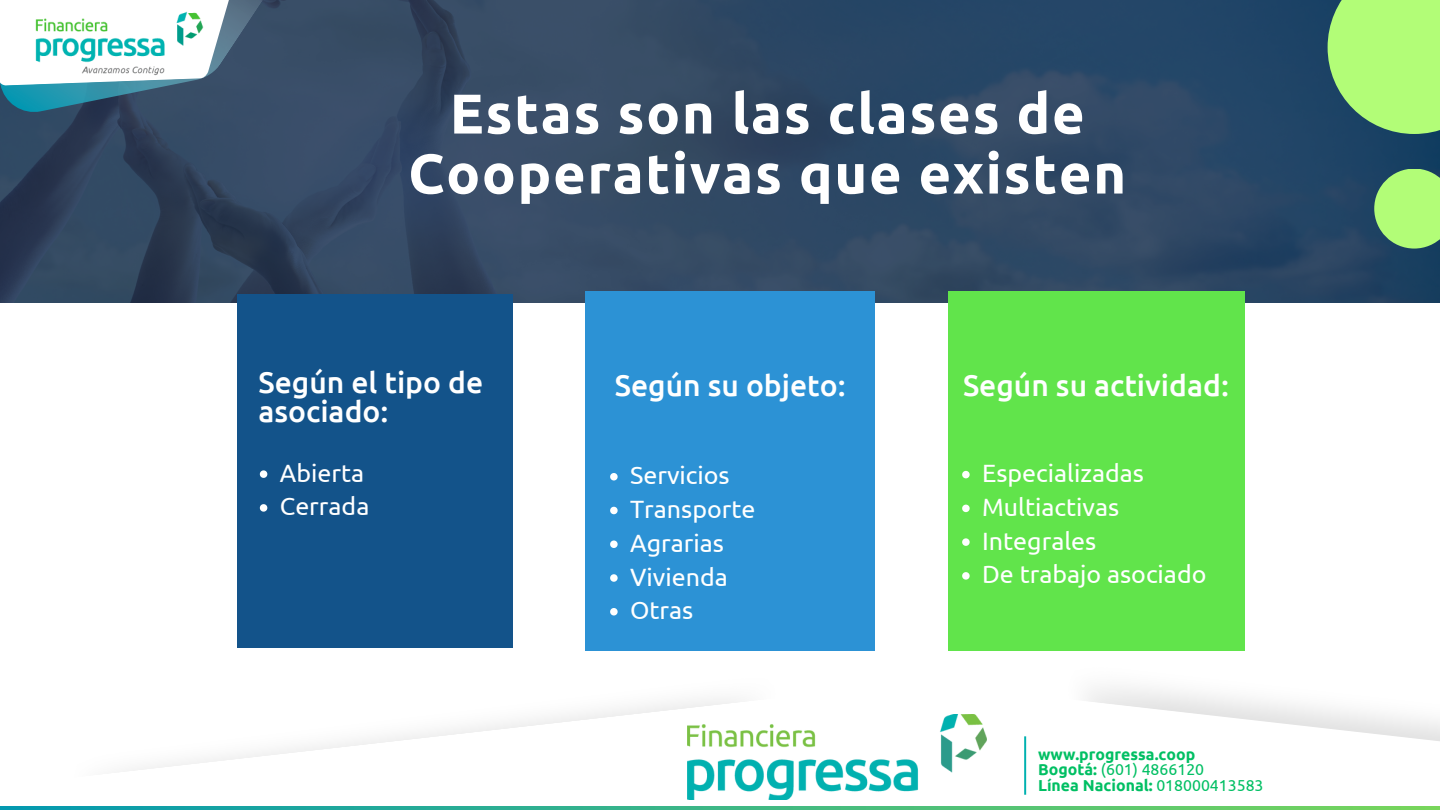
<style>
.page{position:relative;width:1440px;height:810px;background:#fff}
.page>*{position:absolute;margin:0;border:0;box-sizing:border-box;transform-origin:0 0}
.t1{font:700 56px/60px "Ubuntu";letter-spacing:.03em;color:#fff;text-align:center}
.t2{font:500 30px/28.5px "Ubuntu";color:#fff}
.t3{font:25px "Ubuntu";color:#fff}
.t4{font:700 15.8px "Ubuntu";color:#00bf63}
.t5{font:15.8px "Ubuntu";color:#00bf63}
.s1{font-weight:700}
.s2{font-weight:400}
</style>
<div class="page">
<svg style="left:0;top:0;width:1440px;height:302px;background:#2e4763"></svg>
<svg style="left:0;top:0;width:300px;height:191px;background:#314b65"></svg>
<svg style="left:0;top:0;width:269px;height:88px;background:#527187"></svg>
<img style="left:0;top:0;width:214px;height:82px">
<div style="left:1328px;top:0;width:112px;height:134px;background:#b2fd77"></div>
<svg style="left:1374px;top:169px;width:66px;height:80px;background:#99dd73"></svg>
<div style="left:949px;top:291px;width:296px;height:360px;background:#61e44b"></div>
<div style="left:585px;top:291px;width:289px;height:360px;background:#2c92d5"></div>
<div style="left:237px;top:294px;width:276px;height:354px;background:#13538a"></div>
<svg style="left:260px;top:470px;width:7px;height:8px"></svg>
<svg style="left:260px;top:504px;width:7px;height:8px"></svg>
<svg style="left:610px;top:473px;width:8px;height:8px"></svg>
<svg style="left:610px;top:507px;width:8px;height:7px"></svg>
<svg style="left:610px;top:541px;width:8px;height:7px"></svg>
<svg style="left:610px;top:574px;width:8px;height:8px"></svg>
<svg style="left:610px;top:608px;width:8px;height:8px"></svg>
<svg style="left:962px;top:471px;width:8px;height:7px"></svg>
<svg style="left:962px;top:505px;width:8px;height:7px"></svg>
<svg style="left:962px;top:538px;width:8px;height:8px"></svg>
<svg style="left:962px;top:572px;width:8px;height:8px"></svg>
<svg style="left:123px;top:699px;width:666px;height:101px"></svg>
<svg style="left:1026px;top:687px;width:414px;height:108px"></svg>
<img style="left:688px;top:714px;width:299px;height:85px">
<hr style="left:1024px;top:736px;width:2px;height:59px;background:#00b1b0">
<svg style="left:0;top:806px;width:1440px;height:4px;background:#3db785"></svg>
<p class="t1" style="left:408px;top:83px;width:719px">Estas son las clases de<br>Cooperativas que existen</p>
<p class="t2" style="left:259px;top:368px;width:226px">Según el tipo de asociado:</p>
<p class="t2" style="left:615px;top:371px;width:232px">Según su objeto:</p>
<p class="t2" style="left:963px;top:371px;width:267px">Según su actividad:</p>
<p class="t3" style="left:280px;top:458px;width:86px">Abierta</p>
<p class="t3" style="left:280px;top:492px;width:91px">Cerrada</p>
<p class="t3" style="left:630px;top:461px;width:101px">Servicios</p>
<p class="t3" style="left:630px;top:495px;width:127px">Transporte</p>
<p class="t3" style="left:630px;top:528px;width:95px">Agrarias</p>
<p class="t3" style="left:630px;top:562px;width:99px">Vivienda</p>
<p class="t3" style="left:630px;top:596px;width:65px">Otras</p>
<p class="t3" style="left:982px;top:459px;width:164px">Especializadas</p>
<p class="t3" style="left:982px;top:493px;width:139px">Multiactivas</p>
<p class="t3" style="left:982px;top:526px;width:116px">Integrales</p>
<p class="t3" style="left:982px;top:560px;width:226px">De trabajo asociado</p>
<p class="t4" style="left:1038px;top:745px;width:159px">www.progressa.coop</p>
<p class="t5" style="left:1038px;top:760px;width:168px"><span class="s1">Bogotá:</span> (601) 4866120</p>
<p class="t4" style="left:1038px;top:776px;width:227px">Línea Nacional: <span class="s2">018000413583</span></p>
</div>
